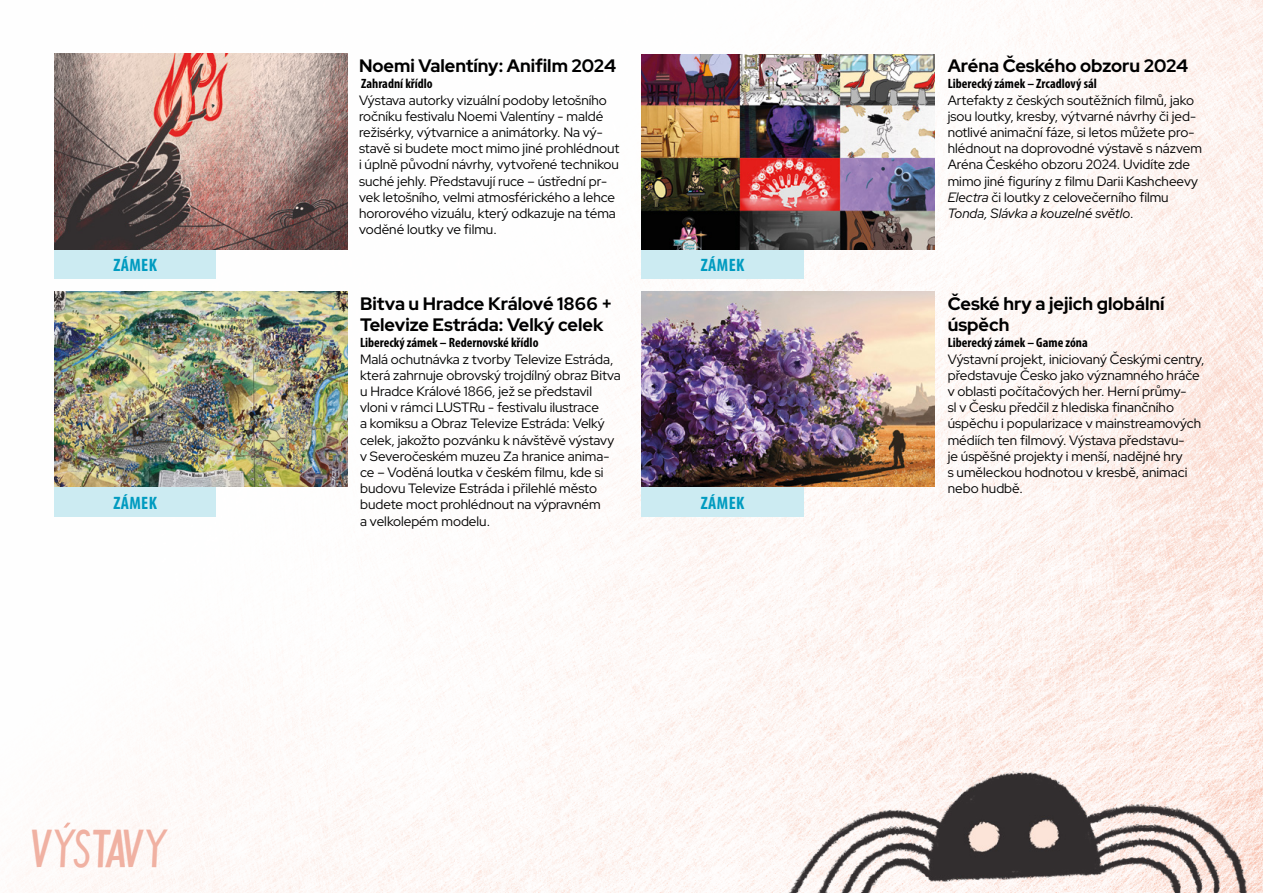
<style>
.page{position:relative;width:1263px;height:893px;background:#fff}
.page>*{position:absolute;margin:0;border:0;box-sizing:border-box;transform-origin:0 0}
.t1{font:41.85px "Noemi Festival Versal";letter-spacing:-.55em;color:#f0b1a2}
.t2{font:700 18px/21.6px "Red Hat Display";color:#000}
.t3{font:700 condensed 18px "Myriad Pro";letter-spacing:.02em;color:#009bc0}
.t4{font:13.5px/16.2px "Red Hat Display";color:#000}
.t5{font:700 condensed 13.5px "Myriad Pro";color:#000}
.s1{font-style:italic}
</style>
<div class="page">
<img style="left:7px;top:0;width:1256px;height:892px">
<div style="left:642px;top:487px;width:162px;height:29px;background:#ccebf2"></div>
<div style="left:54px;top:487px;width:162px;height:29px;background:#ccebf2"></div>
<div style="left:642px;top:249px;width:162px;height:30px;background:#ccebf2"></div>
<div style="left:54px;top:249px;width:162px;height:30px;background:#ccebf2"></div>
<img style="left:54px;top:54px;width:294px;height:195px">
<img style="left:54px;top:291px;width:294px;height:196px">
<img style="left:642px;top:54px;width:293px;height:196px">
<svg style="left:64px;top:822px;width:7px;height:5px"></svg>
<img style="left:642px;top:291px;width:293px;height:196px">
<img style="left:622px;top:738px;width:641px;height:154px">
<h2 class="t2" style="left:359px;top:55px;width:259px">Noemi Valentíny: Anifilm 2024</h2>
<p class="t5" style="left:361px;top:76px;width:73px">Zahradní křídlo</p>
<p class="t4" style="left:359px;top:91px;width:262px">Výstava autorky vizuální podoby letošního ročníku festivalu Noemi Valentíny - maldé režisérky, výtvarnice a animátorky. Na vý&shy;stavě si budete moct mimo jiné prohlédnout i úplně původní návrhy, vytvořené technikou suché jehly. Představují ruce – ústřední pr&shy;vek letošního, velmi atmosférického a lehce hororového vizuálu, který odkazuje na téma voděné loutky ve filmu.</p>
<h2 class="t3" style="left:113px;top:255px;width:45px">ZÁMEK</h2>
<h2 class="t3" style="left:701px;top:255px;width:45px">ZÁMEK</h2>
<h2 class="t2" style="left:360px;top:292px;width:254px">Bitva u Hradce Králové 1866 +<br>Televize Estráda: Velký celek</h2>
<p class="t5" style="left:360px;top:335px;width:180px">Liberecký zámek – Redernovské křídlo</p>
<p class="t4" style="left:360px;top:350px;width:262px">Malá ochutnávka z tvorby Televize Estráda, která zahrnuje obrovský trojdílný obraz Bitva u Hradce Králové 1866, jež se představil vloni v rámci LUSTRu - festivalu ilustrace<br>a komiksu a Obraz Televize Estráda: Velký celek, jakožto pozvánku k návštěvě výstavy v Severočeském muzeu Za hranice anima&shy;ce – Voděná loutka v českém filmu, kde si budovu Televize Estráda i přilehlé město budete moct prohlédnout na výpravném<br>a velkolepém modelu.</p>
<h2 class="t3" style="left:113px;top:492px;width:45px">ZÁMEK</h2>
<h2 class="t3" style="left:701px;top:492px;width:45px">ZÁMEK</h2>
<h1 class="t1" style="left:22px;top:828px;width:158px">VYSTAVY</h1>
<h2 class="t2" style="left:948px;top:55px;width:242px">Aréna Českého obzoru 2024</h2>
<p class="t5" style="left:948px;top:76px;width:151px">Liberecký zámek – Zrcadlový sál</p>
<p class="t4" style="left:948px;top:91px;width:256px">Artefakty z českých soutěžních filmů, jako jsou loutky, kresby, výtvarné návrhy či jed&shy;notlivé animační fáze, si letos můžete pro&shy;hlédnout na doprovodné výstavě s názvem Aréna Českého obzoru 2024. Uvidíte zde mimo jiné figuríny z filmu Darii Kashcheevy <span class="s1">Electra</span> či loutky z celovečerního filmu <span class="s1">Tonda, Slávka a kouzelné světlo</span>.</p>
<h2 class="t2" style="left:948px;top:292px;width:218px">České hry a jejich globální úspěch</h2>
<p class="t5" style="left:948px;top:335px;width:142px">Liberecký zámek – Game zóna</p>
<p class="t4" style="left:948px;top:350px;width:258px">Výstavní projekt, iniciovaný Českými centry, představuje Česko jako významného hráče v oblasti počítačových her. Herní průmy-<br>sl v Česku předčil z hlediska finančního úspěchu i popularizace v mainstreamových médiích ten filmový. Výstava představu-<br>je úspěšné projekty i menší, nadějné hry<br>s uměleckou hodnotou v kresbě, animaci nebo hudbě.</p>
</div>
